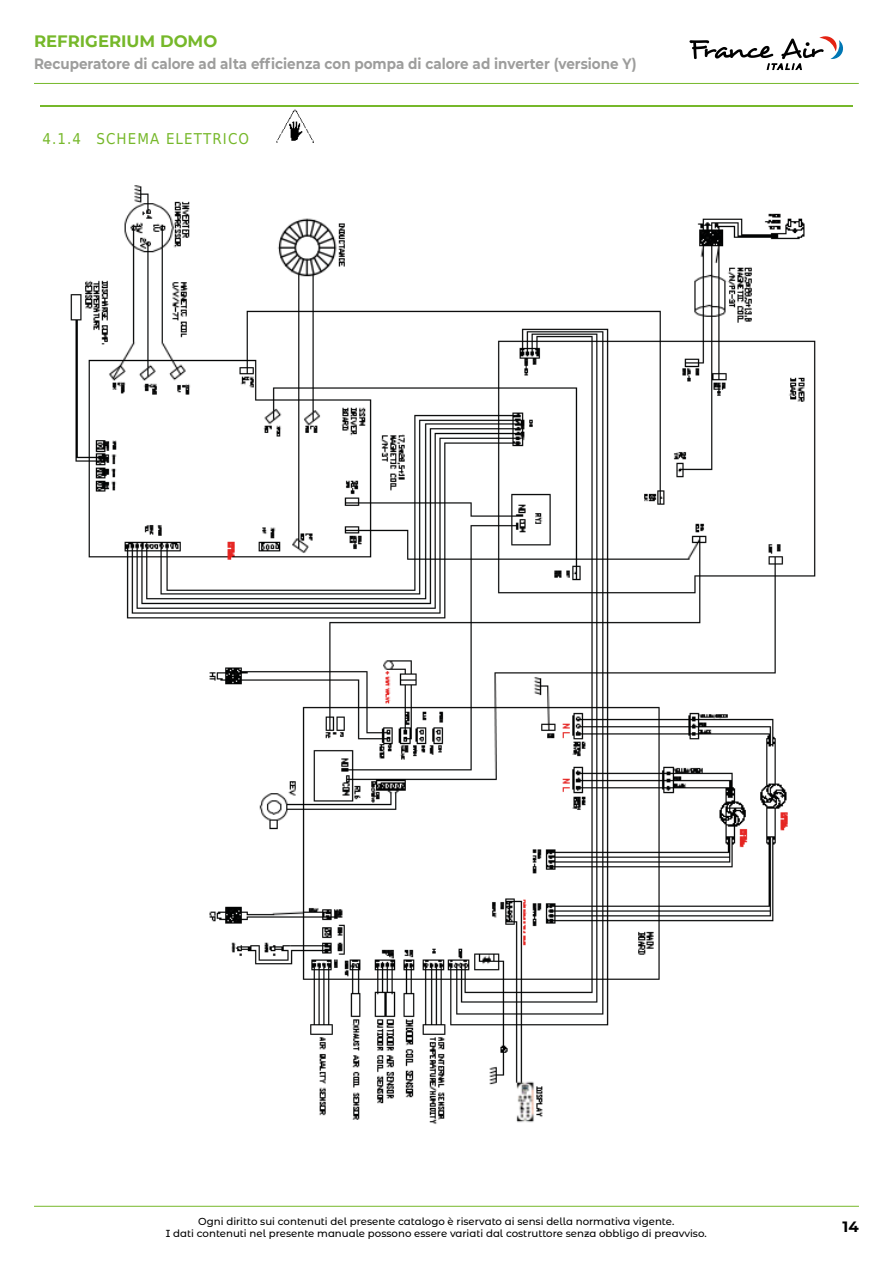
<style>
.page{position:relative;width:893px;height:1263px;background:#fff}
.page>*{position:absolute;margin:0;border:0;box-sizing:border-box;transform-origin:0 0}
.t1{font:700 16.5px "Montserrat";color:#76b82a}
.t2{font:700 15px "Montserrat";color:#9d9d9c;scale:.9 1}
.t3{font:15px "DejaVu Sans Condensed";letter-spacing:.075em;color:#76b82a}
.t4{font:700 15px "Montserrat Alternates";color:#000}
.t5{font:12px "DejaVu Sans Condensed";color:#000}
.t6{font:500 10.2px/12.3px "Montserrat Alternates";color:#000;text-align:center}
</style>
<div class="page">
<hr style="left:40px;top:106px;width:813px;height:1px;background:#76b82a">
<img style="left:276px;top:110px;width:37px;height:32px">
<img style="left:70px;top:185px;width:746px;height:939px">
<hr style="left:34px;top:1206px;width:825px;height:1px;background:#76b82a">
<hr style="left:34px;top:83px;width:825px;height:1px;background:#76b82a">
<svg style="left:689px;top:36px;width:154px;height:34px"></svg>
<h1 class="t1" style="left:34px;top:29px;width:185px">REFRIGERIUM DOMO</h1>
<h2 class="t2" style="left:34px;top:53px;width:671px">Recuperatore di calore ad alta efficienza con pompa di calore ad inverter (versione Y)</h2>
<h2 class="t3" style="left:42px;top:125px;width:208px">4.1.4 SCHEMA ELETTRICO</h2>
<p class="t6" style="left:166px;top:1214px;width:542px">Ogni diritto sui contenuti del presente catalogo è riservato ai sensi della normativa vigente.<br>I dati contenuti nel presente manuale possono essere variati dal costruttore senza obbligo di preavviso.</p>
<h2 class="t4" style="left:843px;top:1216px;width:18px">14</h2>
<p class="t5" style="left:419px;top:1225px;width:57px">Pagina 14</p>
</div>
